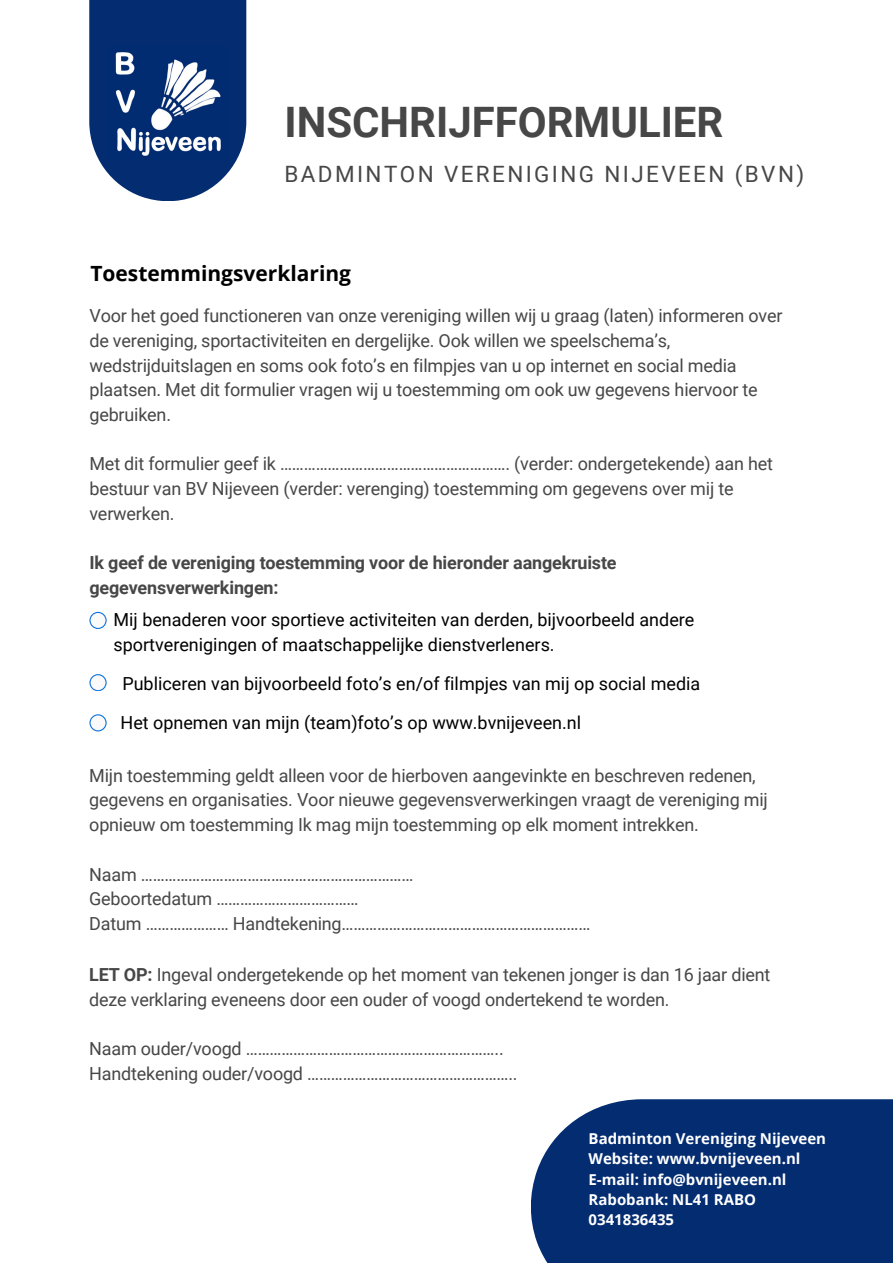
<style>
.page{position:relative;width:893px;height:1264px;background:#fff}
.page>*{position:absolute;margin:0;border:0;box-sizing:border-box;transform-origin:0 0}
.t1{font:700 42px "Roboto";color:#474747}
.t2{font:22.5px "Roboto";letter-spacing:.105em;color:#474747}
.t3{font:700 21px "Open Sans";color:#000}
.t4{font:18px/24.8px "Roboto";letter-spacing:-.01em;color:#474747}
.t5{font:18px/24.8px "Roboto";color:#000}
.t6{font:700 18px/24.8px "Roboto";letter-spacing:-.01em;color:#474747}
.t7{font:700 15px/20.2px "Open Sans";color:#fff}
.s1{font-weight:700}
</style>
<div class="page">
<svg style="left:89px;top:0;width:157px;height:201px;background:#294c86"></svg>
<div style="left:531px;top:1099px;width:361px;height:163px;background:#032c71"></div>
<img style="left:107px;top:46px;width:122px;height:115px">
<svg style="left:89px;top:612px;width:17px;height:16px"></svg>
<svg style="left:89px;top:674px;width:17px;height:17px"></svg>
<svg style="left:89px;top:714px;width:17px;height:17px"></svg>
<p class="t1" style="left:284px;top:98px;width:440px">INSCHRIJFFORMULIER</p>
<p class="t2" style="left:284px;top:161px;width:521px">BADMINTON VERENIGING NIJEVEEN (BVN)</p>
<p class="t3" style="left:90px;top:259px;width:262px">Toestemmingsverklaring</p>
<p class="t4" style="left:89px;top:303px;width:694px">Voor het goed functioneren van onze vereniging willen wij u graag (laten) informeren over de vereniging, sportactiviteiten en dergelijke. Ook willen we speelschema’s, wedstrijduitslagen en soms ook foto’s en filmpjes van u op internet en social media plaatsen. Met dit formulier vragen wij u toestemming om ook uw gegevens hiervoor te gebruiken.</p>
<p class="t4" style="left:89px;top:452px;width:685px">Met dit formulier geef ik …………………………………………………. (verder: ondergetekende) aan het bestuur van BV Nijeveen (verder: verenging) toestemming om gegevens over mij te verwerken.</p>
<p class="t6" style="left:89px;top:551px;width:528px">Ik geef de vereniging toestemming voor de hieronder aangekruiste gegevensverwerkingen:</p>
<p class="t5" style="left:113px;top:607px;width:582px">Mij benaderen voor sportieve activiteiten van derden, bijvoorbeeld andere sportverenigingen of maatschappelijke dienstverleners.</p>
<p class="t5" style="left:122px;top:671px;width:579px">Publiceren van bijvoorbeeld foto’s en/of filmpjes van mij op social media</p>
<p class="t5" style="left:120px;top:710px;width:462px">Het opnemen van mijn (team)foto’s op www.bvnijeveen.nl</p>
<p class="t4" style="left:89px;top:763px;width:680px">Mijn toestemming geldt alleen voor de hierboven aangevinkte en beschreven redenen, gegevens en organisaties. Voor nieuwe gegevensverwerkingen vraagt de vereniging mij opnieuw om toestemming Ik mag mijn toestemming op elk moment intrekken.</p>
<p class="t4" style="left:89px;top:862px;width:325px">Naam ……………………………………………………………</p>
<p class="t4" style="left:89px;top:886px;width:271px">Geboortedatum ………………………………</p>
<p class="t4" style="left:89px;top:911px;width:502px">Datum ………………… Handtekening………………………………………………………</p>
<p class="t4" style="left:89px;top:962px;width:682px"><span class="s1">LET OP:</span> Ingeval ondergetekende op het moment van tekenen jonger is dan 16 jaar dient deze verklaring eveneens door een ouder of voogd ondertekend te worden.</p>
<p class="t4" style="left:89px;top:1036px;width:416px">Naam ouder/voogd ………………………………………………………..</p>
<p class="t4" style="left:89px;top:1061px;width:430px">Handtekening ouder/voogd ……………………………………………..</p>
<p class="t7" style="left:588px;top:1128px;width:239px">Badminton Vereniging Nijeveen<br>Website: www.bvnijeveen.nl</p>
<p class="t7" style="left:588px;top:1168px;width:199px">E-mail: info@bvnijeveen.nl<br>Rabobank: NL41 RABO<br>0341836435</p>
</div>
